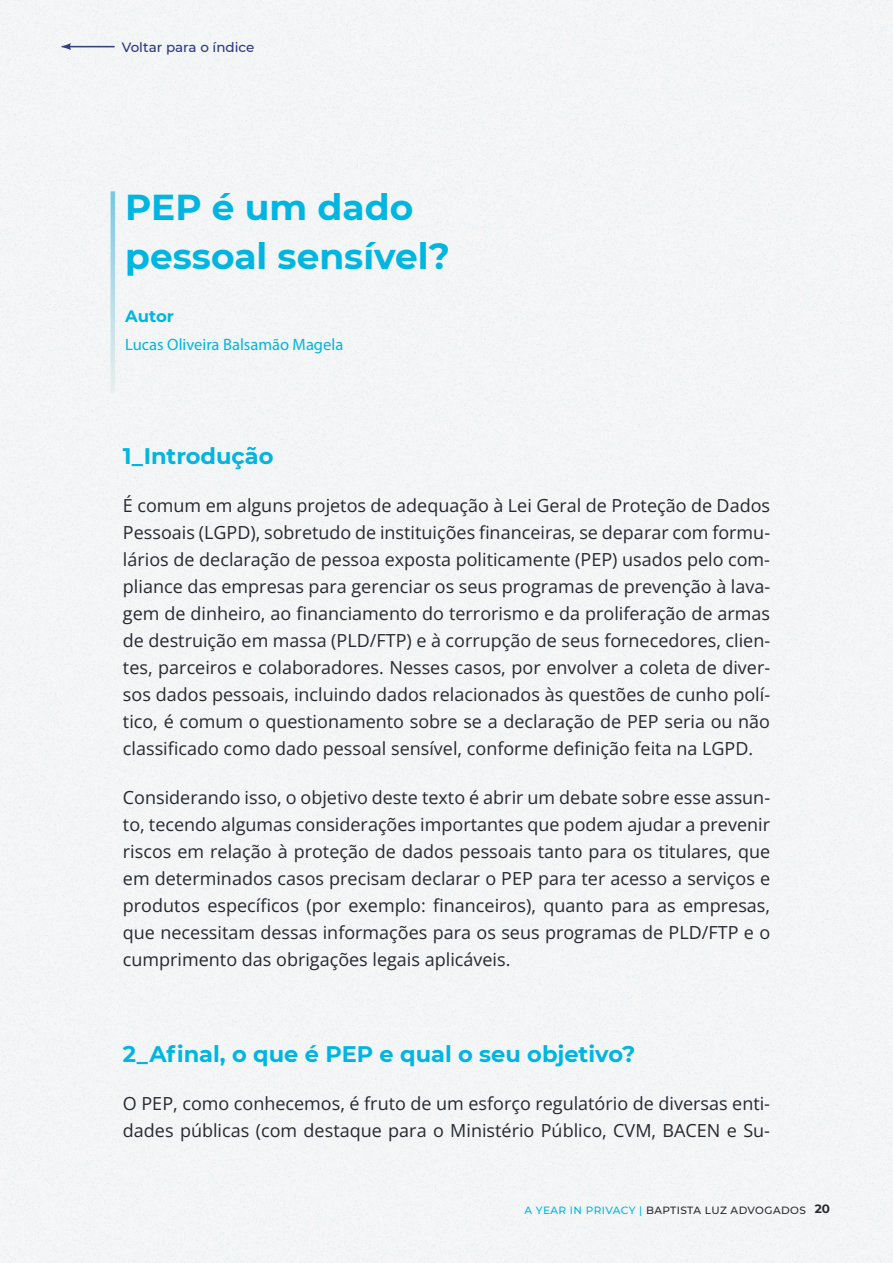
<style>
.page{position:relative;width:893px;height:1263px;background:#fff}
.page>*{position:absolute;margin:0;border:0;box-sizing:border-box;transform-origin:0 0}
.t1{font:700 36px/49.2px "Montserrat";color:#00b6e0}
.t2{font:700 22.5px "Montserrat";color:#00b5e0}
.t3{font:800 18px/27px "Open Sans";color:#262830;text-align:justify}
.t4{font:16.5px "Myriad Pro";color:#00b6e0}
.t5{font:700 16.5px "Montserrat";letter-spacing:-.005em;color:#00b6e0}
.t6{font:500 13.5px "Montserrat";color:#283583}
.t7{font:500 10.5px "Montserrat";letter-spacing:.04em;color:#262830}
.s1{color:#00b6e0}
.s2{font-weight:700;font-size:12px}
</style>
<div class="page">
<div style="left:0;top:0;width:733px;height:1263px;background:#f4f5f6"></div>
<div style="left:733px;top:0;width:160px;height:1263px;background:#f4f5f6"></div>
<div style="left:0;top:0;width:347px;height:144px;background:#f4f5f6"></div>
<svg style="left:62px;top:43px;width:9px;height:7px"></svg>
<hr style="left:62px;top:46px;width:52px;height:1px;background:#334080">
<svg style="left:111px;top:191px;width:4px;height:202px"></svg>
<p class="t6" style="left:122px;top:38px;width:134px">Voltar para o índice</p>
<h1 class="t1" style="left:125px;top:181px;width:326px">PEP é um dado pessoal sensível?</h1>
<p class="t5" style="left:125px;top:304px;width:50px">Autor</p>
<p class="t4" style="left:125px;top:335px;width:219px">Lucas Oliveira Balsamão Magela</p>
<p class="t2" style="left:123px;top:440px;width:152px">1_Introdução</p>
<p class="t3" style="left:123px;top:492px;width:649px">É comum em alguns projetos de adequação à Lei Geral de Proteção de Dados Pessoais (LGPD), sobretudo de instituições financeiras, se deparar com formu&shy;lários de declaração de pessoa exposta politicamente (PEP) usados pelo com&shy;pliance das empresas para gerenciar os seus programas de prevenção à lava&shy;gem de dinheiro, ao financiamento do terrorismo e da proliferação de armas de destruição em massa (PLD/FTP) e à corrupção de seus fornecedores, clien&shy;tes, parceiros e colaboradores. Nesses casos, por envolver a coleta de diver&shy;sos dados pessoais, incluindo dados relacionados às questões de cunho polí&shy;tico, é comum o questionamento sobre se a declaração de PEP seria ou não classificado como dado pessoal sensível, conforme definição feita na LGPD.</p>
<p class="t3" style="left:123px;top:783px;width:649px">Considerando isso, o objetivo deste texto é abrir um debate sobre esse assun&shy;to, tecendo algumas considerações importantes que podem ajudar a prevenir riscos em relação à proteção de dados pessoais tanto para os titulares, que em determinados casos precisam declarar o PEP para ter acesso a serviços e produtos específicos (por exemplo: financeiros), quanto para as empresas, que necessitam dessas informações para os seus programas de PLD/FTP e o cumprimento das obrigações legais aplicáveis.</p>
<p class="t2" style="left:123px;top:1038px;width:514px">2_Afinal, o que é PEP e qual o seu objetivo?</p>
<p class="t3" style="left:123px;top:1090px;width:649px">O PEP, como conhecemos, é fruto de um esforço regulatório de diversas enti&shy;dades públicas (com destaque para o Ministério Público, CVM, BACEN e Su-</p>
<p class="t7" style="left:525px;top:1203px;width:307px"><span class="s1">A YEAR IN PRIVACY |</span> BAPTISTA LUZ ADVOGADOS <span class="s2">20</span></p>
</div>
